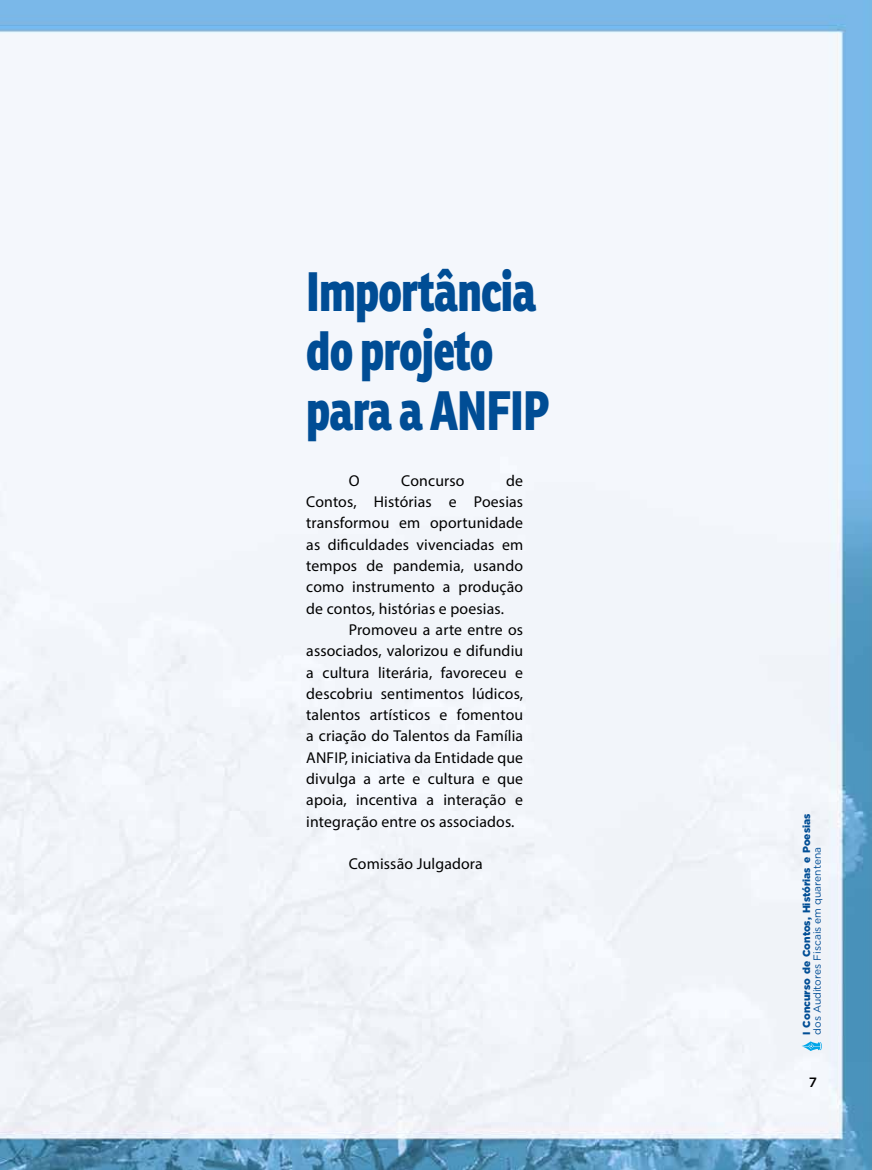
<style>
.page{position:relative;width:872px;height:1170px;background:#fff}
.page>*{position:absolute;margin:0;border:0;box-sizing:border-box;transform-origin:0 0}
.t1{font:800 53.85px/59.2px "Ronnia";letter-spacing:-.02em;color:#004d95;scale:.8 1}
.t2{font:15.75px/21.3px "Myriad Pro";letter-spacing:.01em;color:#000;text-align:justify}
.t3{font:500 13.5px "Gotham";color:#000}
.t4{font:900 10.2px "Gotham";color:#004d95}
.t5{font:10.2px "Gotham";color:#004d95}
</style>
<div class="page">
<img style="left:0;top:0;width:872px;height:1169px">
<svg style="left:801px;top:1041px;width:20px;height:9px"></svg>
<h1 class="t1" style="left:306px;top:261px;width:306px">Importância do projeto para a ANFIP</h1>
<p class="t2" style="left:306px;top:469px;width:218px;text-indent:200px">de Contos, Histórias e Poesias transformou em oportunidade as dificuldades vivenciadas em tempos de pandemia, usando como instrumento a produção de contos, histórias e poesias.</p>
<p class="t2" style="left:306px;top:618px;width:218px;text-indent:43px">Promoveu a arte entre os associados, valorizou e difundiu a cultura literária, favoreceu e descobriu sentimentos lúdicos, talentos artísticos e fomentou a criação do Talentos da Família ANFIP, iniciativa da Entidade que divulga a arte e cultura e que apoia, incentiva a interação e integração entre os associados.</p>
<p class="t2" style="left:349px;top:853px;width:135px">Comissão Julgadora</p>
<p class="t2" style="left:349px;top:469px;width:12px">O</p>
<p class="t2" style="left:401px;top:469px;width:65px">Concurso</p>
<p class="t4" style="left:799px;top:1034px;width:223px;rotate:-90deg">I Concurso de Contos, Histórias e Poesias</p>
<p class="t5" style="left:810px;top:1034px;width:189px;rotate:-90deg">dos Auditores Fiscais em quarentena</p>
<p class="t3" style="left:808px;top:1073px;width:10px">7</p>
</div>
